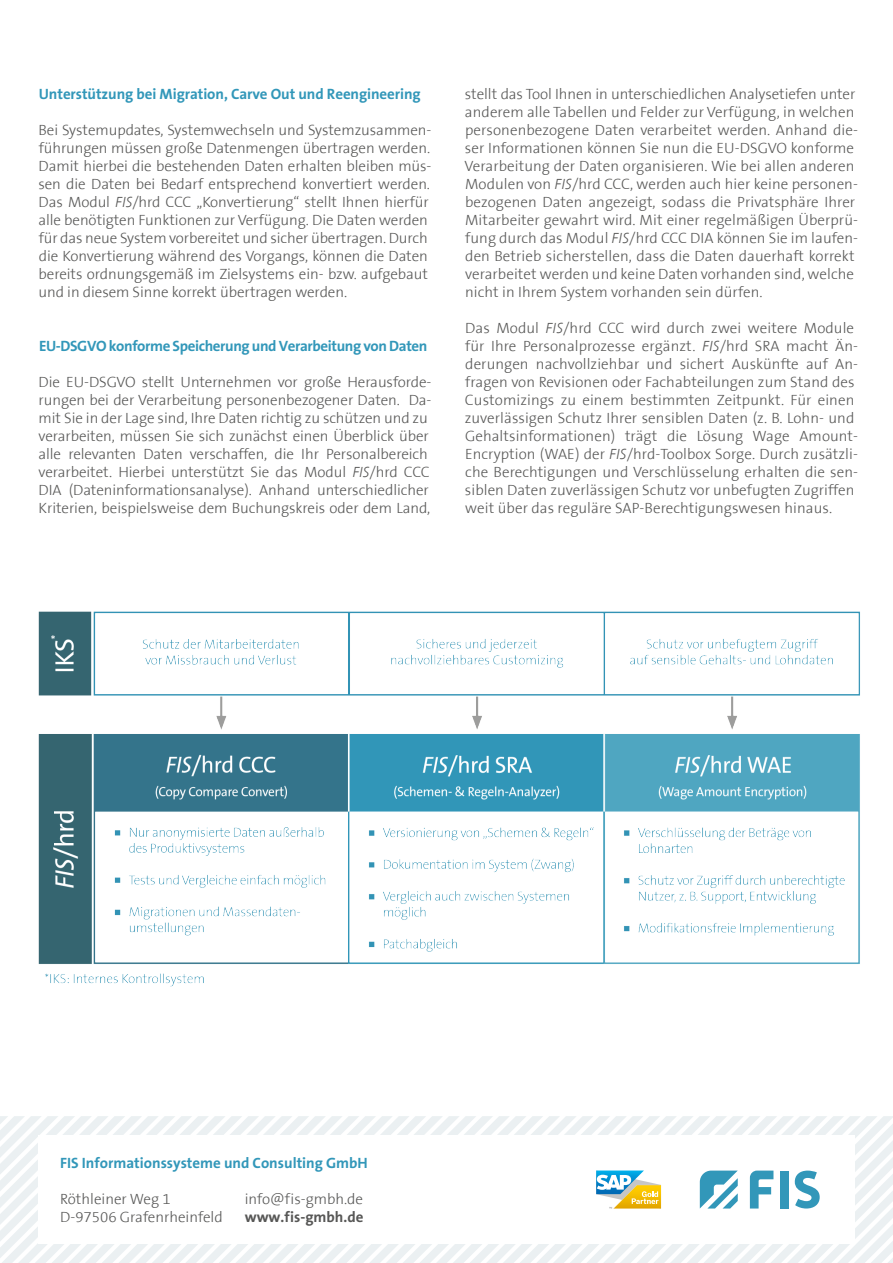
<style>
.page{position:relative;width:893px;height:1263px;background:#fff}
.page>*{position:absolute;margin:0;border:0;box-sizing:border-box;transform-origin:0 0}
.t1{font:300 15px/18px "The Sans B3";letter-spacing:-.005em;color:#575756}
.t2{font:700 15px "The Sans B7";letter-spacing:-.005em;color:#3297b9}
.t3{font:700 15px "The Sans B7";letter-spacing:-.025em;color:#3297b9}
.t4{font:700 15px "The Sans B7";color:#575756}
.s1{font-style:italic}
</style>
<div class="page">
<img style="left:38px;top:611px;width:822px;height:376px">
<svg style="left:0;top:1116px;width:893px;height:147px"></svg>
<p class="t2" style="left:39px;top:86px;width:383px">Unterstützung bei Migration, Carve Out und Reengineering</p>
<p class="t1" style="left:38px;top:122px;width:395px">Bei Systemupdates, Systemwechseln und Systemzusammen&shy;führungen müssen große Datenmengen übertragen werden.<br>Damit hierbei die bestehenden Daten erhalten bleiben müs&shy;sen die Daten bei Bedarf entsprechend konvertiert werden.<br>Das Modul <span class="s1">FIS</span>/hrd CCC „Konvertierung“ stellt Ihnen hierfür alle benötigten Funktionen zur Verfügung. Die Daten werden für das neue System vorbereitet und sicher übertragen. Durch die Konvertierung während des Vorgangs, können die Daten bereits ordnungsgemäß im Zielsystems ein- bzw. aufgebaut und in diesem Sinne korrekt übertragen werden.</p>
<p class="t3" style="left:39px;top:338px;width:390px">EU-DSGVO konforme Speicherung und Verarbeitung von Daten</p>
<p class="t1" style="left:38px;top:374px;width:395px">Die EU-DSGVO stellt Unternehmen vor große Herausforde&shy;rungen bei der Verarbeitung personenbezogener Daten. Da&shy;mit Sie in der Lage sind, Ihre Daten richtig zu schützen und zu verarbeiten, müssen Sie sich zunächst einen Überblick über alle relevanten Daten verschaffen, die Ihr Personalbereich verarbeitet. Hierbei unterstützt Sie das Modul <span class="s1">FIS</span>/hrd CCC DIA (Dateninformationsanalyse). Anhand unterschiedlicher Kriterien, beispielsweise dem Buchungskreis oder dem Land,</p>
<p class="t1" style="left:465px;top:86px;width:395px">stellt das Tool Ihnen in unterschiedlichen Analysetiefen unter anderem alle Tabellen und Felder zur Verfügung, in welchen personenbezogene Daten verarbeitet werden. Anhand die&shy;ser Informationen können Sie nun die EU-DSGVO konforme Verarbeitung der Daten organisieren. Wie bei allen anderen Modulen von <span class="s1">FIS</span>/hrd CCC, werden auch hier keine personen&shy;bezogenen Daten angezeigt, sodass die Privatsphäre Ihrer Mitarbeiter gewahrt wird. Mit einer regelmäßigen Überprü&shy;fung durch das Modul <span class="s1">FIS</span>/hrd CCC DIA können Sie im laufen&shy;den Betrieb sicherstellen, dass die Daten dauerhaft korrekt verarbeitet werden und keine Daten vorhanden sind, welche nicht in Ihrem System vorhanden sein dürfen.</p>
<p class="t1" style="left:465px;top:320px;width:395px">Das Modul <span class="s1">FIS</span>/hrd CCC wird durch zwei weitere Module für Ihre Personalprozesse ergänzt. <span class="s1">FIS</span>/hrd SRA macht Än&shy;derungen nachvollziehbar und sichert Auskünfte auf An&shy;fragen von Revisionen oder Fachabteilungen zum Stand des Customizings zu einem bestimmten Zeitpunkt. Für einen zuverlässigen Schutz Ihrer sensiblen Daten (z. B. Lohn- und Gehaltsinformationen) trägt die Lösung Wage Amount-Encryption (WAE) der <span class="s1">FIS</span>/hrd-Toolbox Sorge. Durch zusätzli&shy;che Berechtigungen und Verschlüsselung erhalten die sen&shy;siblen Daten zuverlässigen Schutz vor unbefugten Zugriffen weit über das reguläre SAP-Berechtigungswesen hinaus.</p>
<p class="t2" style="left:60px;top:1155px;width:309px">FIS Informationssysteme und Consulting GmbH</p>
<p class="t1" style="left:60px;top:1190px;width:112px">Röthleiner Weg 1</p>
<p class="t1" style="left:245px;top:1190px;width:120px">info@fis-gmbh.de</p>
<p class="t1" style="left:60px;top:1208px;width:164px">D-97506 Grafenrheinfeld</p>
<p class="t4" style="left:245px;top:1209px;width:120px">www.fis-gmbh.de</p>
</div>
